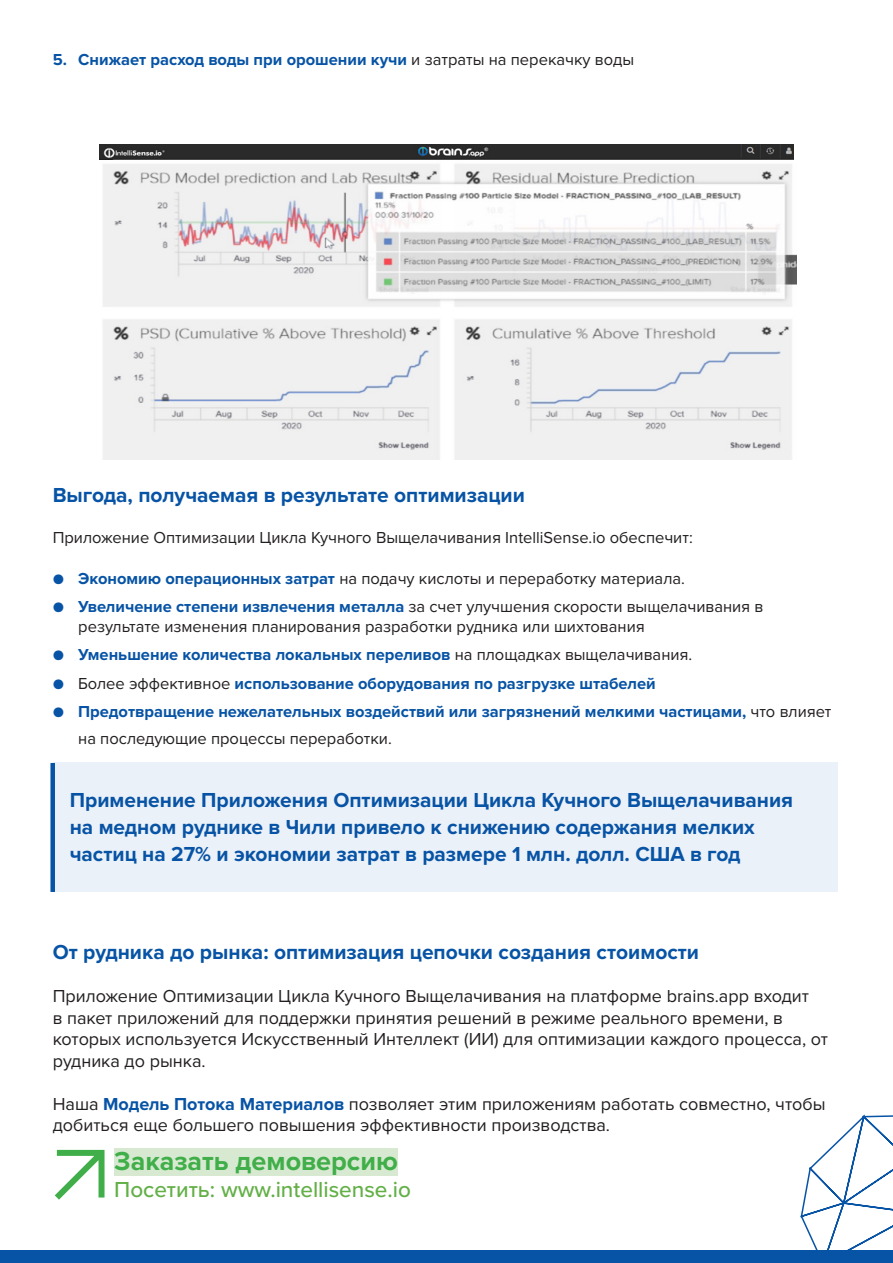
<style>
.page{position:relative;width:893px;height:1263px;background:#fff}
.page>*{position:absolute;margin:0;border:0;box-sizing:border-box;transform-origin:0 0}
.CTA_heading{font:700 27px "Proxima Nova";color:#40ae49}
.CTA_Sub-heading{font:500 22.5px "Proxima Nova";color:#63b047}
.Callout{font:700 21px/27px "Proxima Nova";color:#0753a5}
.Section_heading{font:700 21px "Proxima Nova";color:#0753a5}
.Body_text{font:18px/21.6px "Proxima Nova";color:#231f20}
.t1{font:700 16.5px/27px "Proxima Nova";color:#0753a5}
.Body_text-2{font:16.5px/19.8px "Proxima Nova";color:#231f20}
.s1{font-weight:400;color:#231f20}
.s2{color:#0753a5}
.s3{font-weight:700;color:#0753a5}
.s4{font-weight:400}
</style>
<div class="page">
<div style="left:0;top:1250px;width:893px;height:13px;background:#0753a5"></div>
<svg style="left:800px;top:1114px;width:93px;height:136px"></svg>
<div style="left:53px;top:763px;width:785px;height:129px;background:#ebf1f8"></div>
<div style="left:50px;top:763px;width:5px;height:129px;background:#0753a5"></div>
<svg style="left:54px;top:1149px;width:51px;height:51px"></svg>
<div style="left:114px;top:1148px;width:284px;height:27px;background:#d8e9d2"></div>
<img style="left:103px;top:164px;width:693px;height:296px">
<img style="left:100px;top:145px;width:694px;height:15px">
<p class="t1" style="left:53px;top:46px;width:583px">5. Снижает расход воды при орошении кучи <span class="s1">и затраты на перекачку воды</span></p>
<p class="Section_heading" style="left:53px;top:479px;width:474px">Выгода, получаемая в результате оптимизации</p>
<p class="Body_text-2" style="left:53px;top:527px;width:642px">Приложение Оптимизации Цикла Кучного Выщелачивания IntelliSense.io обеспечит:</p>
<p class="Body_text-2" style="left:53px;top:568px;width:634px"><span class="s2">●</span> <span class="s3">Экономию операционных затрат</span> на подачу кислоты и переработку материала.</p>
<p class="Body_text-2" style="left:78px;top:596px;width:687px;text-indent:-26px"><span class="s2">●</span> <span class="s3">Увеличение степени извлечения металла</span> за счет улучшения скорости выщелачивания в результате изменения планирования разработки рудника или шихтования</p>
<p class="t1" style="left:53px;top:641px;width:641px"><span class="s4">●</span> Уменьшение количества локальных переливов <span class="s1">на площадках выщелачивания.</span></p>
<p class="t1" style="left:53px;top:669px;width:604px"><span class="s4">●</span> <span class="s1">Более эффективное</span> использование оборудования по разгрузке штабелей</p>
<p class="t1" style="left:78px;top:698px;width:755px;text-indent:-26px"><span class="s4">●</span> Предотвращение нежелательных воздействий или загрязнений мелкими частицами, <span class="s1">что влияет на последующие процессы переработки.</span></p>
<p class="Callout" style="left:70px;top:785px;width:725px">Применение Приложения Оптимизации Цикла Кучного Выщелачивания на медном руднике в Чили привело к снижению содержания мелких частиц на 27% и экономии затрат в размере 1 млн. долл. США в год</p>
<p class="Section_heading" style="left:53px;top:936px;width:648px">От рудника до рынка: оптимизация цепочки создания стоимости</p>
<p class="Body_text" style="left:53px;top:984px;width:777px">Приложение Оптимизации Цикла Кучного Выщелачивания на платформе brains.app входит<br>в пакет приложений для поддержки принятия решений в режиме реального времени, в которых используется Искусственный Интеллект (ИИ) для оптимизации каждого процесса, от рудника до рынка.</p>
<p class="Body_text" style="left:53px;top:1092px;width:774px">Наша <span class="s3">Модель Потока Материалов</span> позволяет этим приложениям работать совместно, чтобы добиться еще большего повышения эффективности производства.</p>
<p class="CTA_heading" style="left:114px;top:1140px;width:285px">Заказать демоверсию</p>
<p class="CTA_Sub-heading" style="left:114px;top:1172px;width:298px">Посетить: www.intellisense.io</p>
</div>
